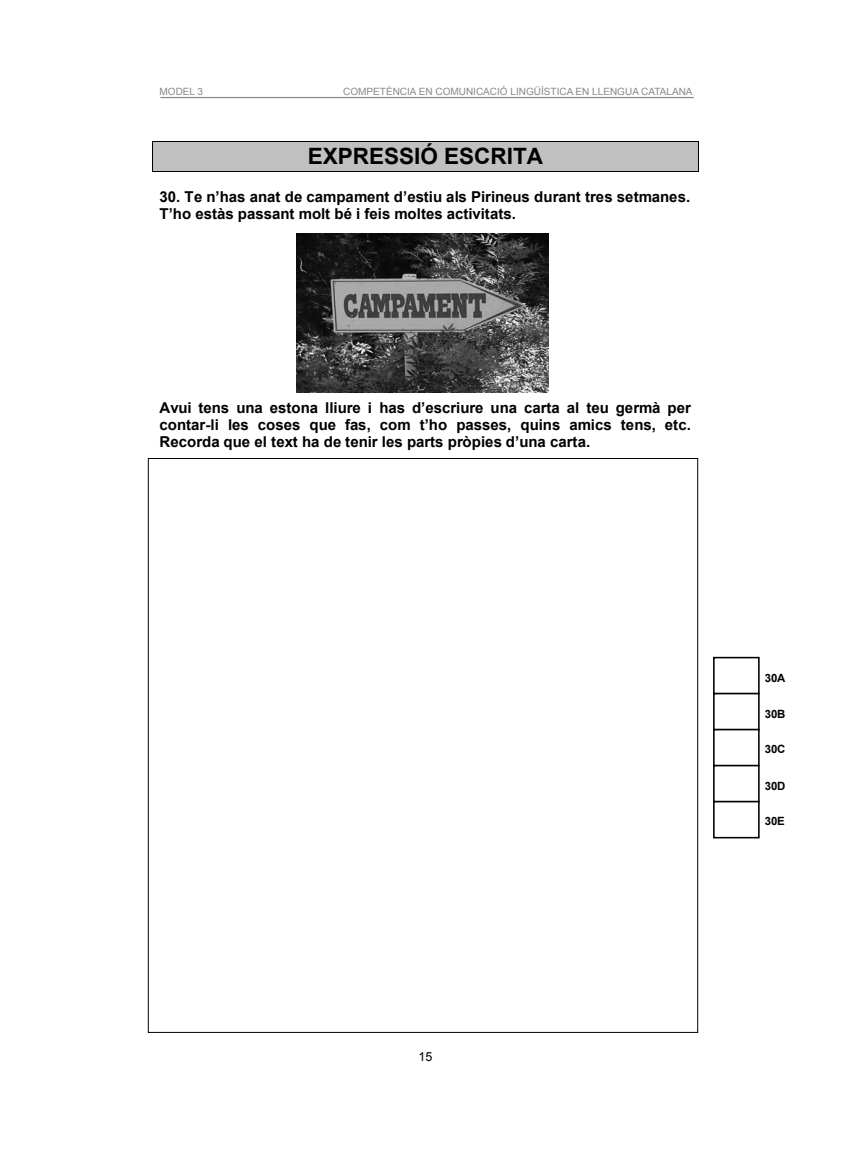
<style>
.page{position:relative;width:851px;height:1159px;background:#fff}
.page>*{position:absolute;margin:0;border:0;box-sizing:border-box;transform-origin:0 0}
.t1{font:700 22.5px "Arial";color:#000}
.t2{font:700 15px/17.2px "Arial";color:#000}
.t3{font:12.5px "Arial";color:#000}
.t4{font:700 11.38px "Arial";letter-spacing:-.005em;color:#000}
.t5{font:10px "Arial";color:#888}
</style>
<div class="page">
<hr style="left:160px;top:97px;width:533px;height:1px;background:#888">
<div style="left:153px;top:142px;width:545px;height:29px;background:#c0c0c0"></div>
<hr style="left:152px;top:142px;width:546px;height:1px;background:#000">
<hr style="left:152px;top:171px;width:546px;height:1px;background:#000">
<svg style="left:152px;top:143px;width:1px;height:28px"></svg>
<svg style="left:698px;top:142px;width:1px;height:30px"></svg>
<img style="left:296px;top:234px;width:252px;height:159px">
<div style="left:713px;top:657px;width:46px;height:37px;border:2px solid #000"></div>
<div style="left:713px;top:693px;width:46px;height:37px;border:2px solid #000"></div>
<div style="left:713px;top:729px;width:46px;height:37px;border:2px solid #000"></div>
<div style="left:713px;top:765px;width:46px;height:37px;border:2px solid #000"></div>
<div style="left:713px;top:801px;width:46px;height:37px;border:2px solid #000"></div>
<p class="t5" style="left:159px;top:86px;width:45px">MODEL 3</p>
<p class="t5" style="left:343px;top:86px;width:351px">COMPETÈNCIA EN COMUNICACIÓ LINGÜÍSTICA EN LLENGUA CATALANA</p>
<h1 class="t1" style="left:308px;top:143px;width:236px">EXPRESSIÓ ESCRITA</h1>
<p class="t2" style="left:159px;top:188px;width:532px">30. Te n’has anat de campament d’estiu als Pirineus durant tres setmanes.<br>T’ho estàs passant molt bé i feis moltes activitats.</p>
<p class="t2" style="left:159px;top:399px;width:533px;text-align:justify">Avui tens una estona lliure i has d’escriure una carta al teu germà per contar-li les coses que fas, com t’ho passes, quins amics tens, etc.<br>Recorda que el text ha de tenir les parts pròpies d’una carta.</p>
<p class="t4" style="left:764px;top:671px;width:22px">30A</p>
<p class="t4" style="left:764px;top:708px;width:22px">30B</p>
<p class="t4" style="left:764px;top:743px;width:22px">30C</p>
<p class="t4" style="left:764px;top:780px;width:22px">30D</p>
<p class="t4" style="left:764px;top:815px;width:22px">30E</p>
<p class="t3" style="left:418px;top:1049px;width:15px">15</p>
</div>
